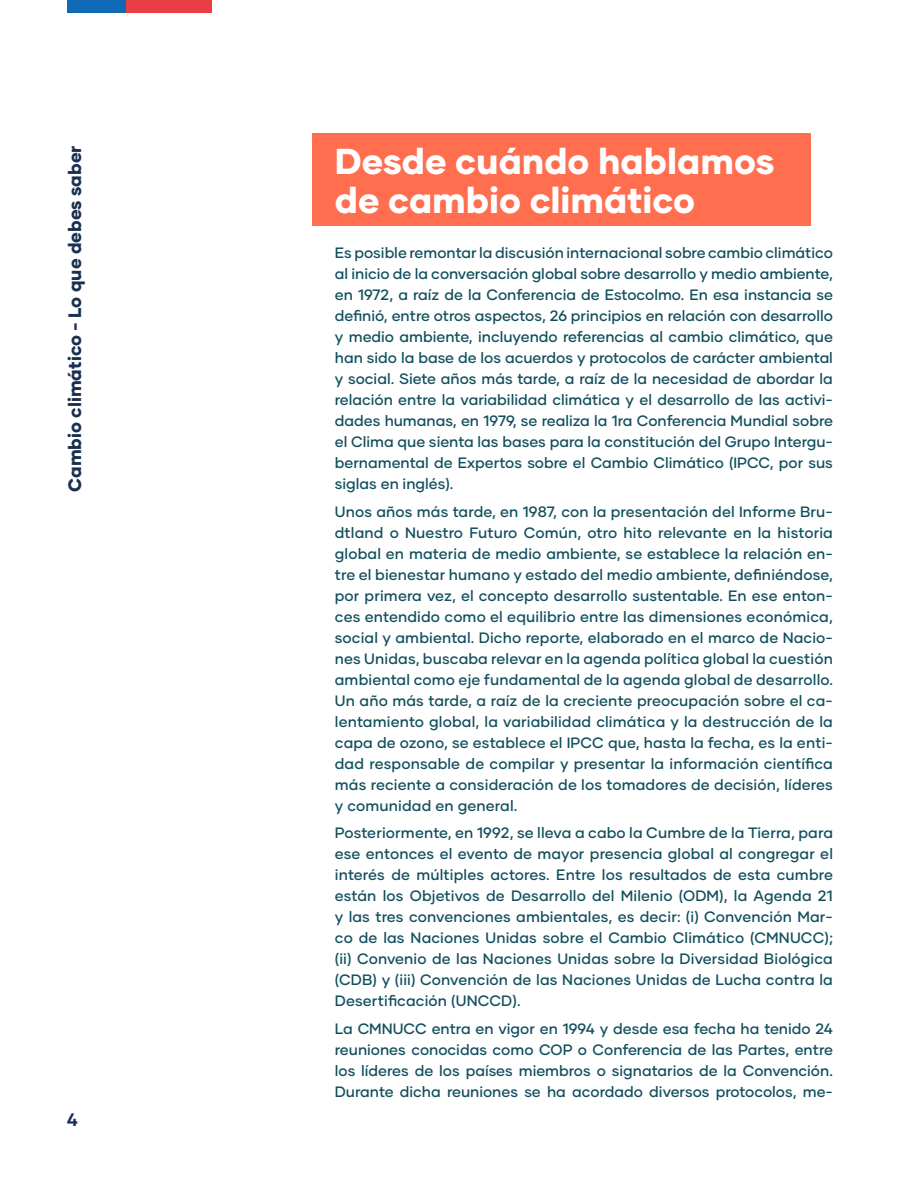
<style>
.page{position:relative;width:918px;height:1188px;background:#fff}
.page>*{position:absolute;margin:0;border:0;box-sizing:border-box;transform-origin:0 0}
.t1{font:800 36px/39px "Gilmer";color:#fff}
.t2{font:800 18px "Gilmer";color:#1a3052}
.t3{font:700 18px "Gilmer";color:#1a3052}
.t4{font:500 15px/21px "Gilmer";color:#124f5e;text-align:justify}
</style>
<div class="page">
<div style="left:67px;top:0;width:59px;height:12px;background:#0f69b5"></div>
<div style="left:126px;top:0;width:86px;height:12px;background:#eb3d45"></div>
<div style="left:312px;top:133px;width:498px;height:92px;background:#ff6e4f"></div>
<p class="t2" style="left:63px;top:492px;width:348px;rotate:-90deg">Cambio climático - Lo que debes saber</p>
<p class="t3" style="left:67px;top:1108px;width:13px">4</p>
<p class="t1" style="left:335px;top:142px;width:441px">Desde cuándo hablamos de cambio climático</p>
<p class="t4" style="left:335px;top:242px;width:500px">Es posible remontar la discusión internacional sobre cambio climático al inicio de la conversación global sobre desarrollo y medio ambiente, en 1972, a raíz de la Conferencia de Estocolmo. En esa instancia se definió, entre otros aspectos, 26 principios en relación con desarrollo y medio ambiente, incluyendo referencias al cambio climático, que han sido la base de los acuerdos y protocolos de carácter ambiental y social. Siete años más tarde, a raíz de la necesidad de abordar la relación entre la variabilidad climática y el desarrollo de las activi&shy;dades humanas, en 1979, se realiza la 1ra Conferencia Mundial sobre el Clima que sienta las bases para la constitución del Grupo Intergu&shy;bernamental de Expertos sobre el Cambio Climático (IPCC, por sus siglas en inglés).</p>
<p class="t4" style="left:335px;top:501px;width:500px">Unos años más tarde, en 1987, con la presentación del Informe Bru&shy;dtland o Nuestro Futuro Común, otro hito relevante en la historia global en materia de medio ambiente, se establece la relación en&shy;tre el bienestar humano y estado del medio ambiente, definiéndose, por primera vez, el concepto desarrollo sustentable. En ese enton&shy;ces entendido como el equilibrio entre las dimensiones económica, social y ambiental. Dicho reporte, elaborado en el marco de Nacio&shy;nes Unidas, buscaba relevar en la agenda política global la cuestión ambiental como eje fundamental de la agenda global de desarrollo.<br>Un año más tarde, a raíz de la creciente preocupación sobre el ca&shy;lentamiento global, la variabilidad climática y la destrucción de la capa de ozono, se establece el IPCC que, hasta la fecha, es la enti&shy;dad responsable de compilar y presentar la información científica más reciente a consideración de los tomadores de decisión, líderes y comunidad en general.</p>
<p class="t4" style="left:335px;top:822px;width:500px">Posteriormente, en 1992, se lleva a cabo la Cumbre de la Tierra, para ese entonces el evento de mayor presencia global al congregar el interés de múltiples actores. Entre los resultados de esta cumbre están los Objetivos de Desarrollo del Milenio (ODM), la Agenda 21 y las tres convenciones ambientales, es decir: (i) Convención Mar&shy;co de las Naciones Unidas sobre el Cambio Climático (CMNUCC); (ii) Convenio de las Naciones Unidas sobre la Diversidad Biológica (CDB) y (iii) Convención de las Naciones Unidas de Lucha contra la Desertificación (UNCCD).</p>
<p class="t4" style="left:335px;top:1018px;width:500px">La CMNUCC entra en vigor en 1994 y desde esa fecha ha tenido 24 reuniones conocidas como COP o Conferencia de las Partes, entre los líderes de los países miembros o signatarios de la Convención.<br>Durante dicha reuniones se ha acordado diversos protocolos, me-</p>
</div>
